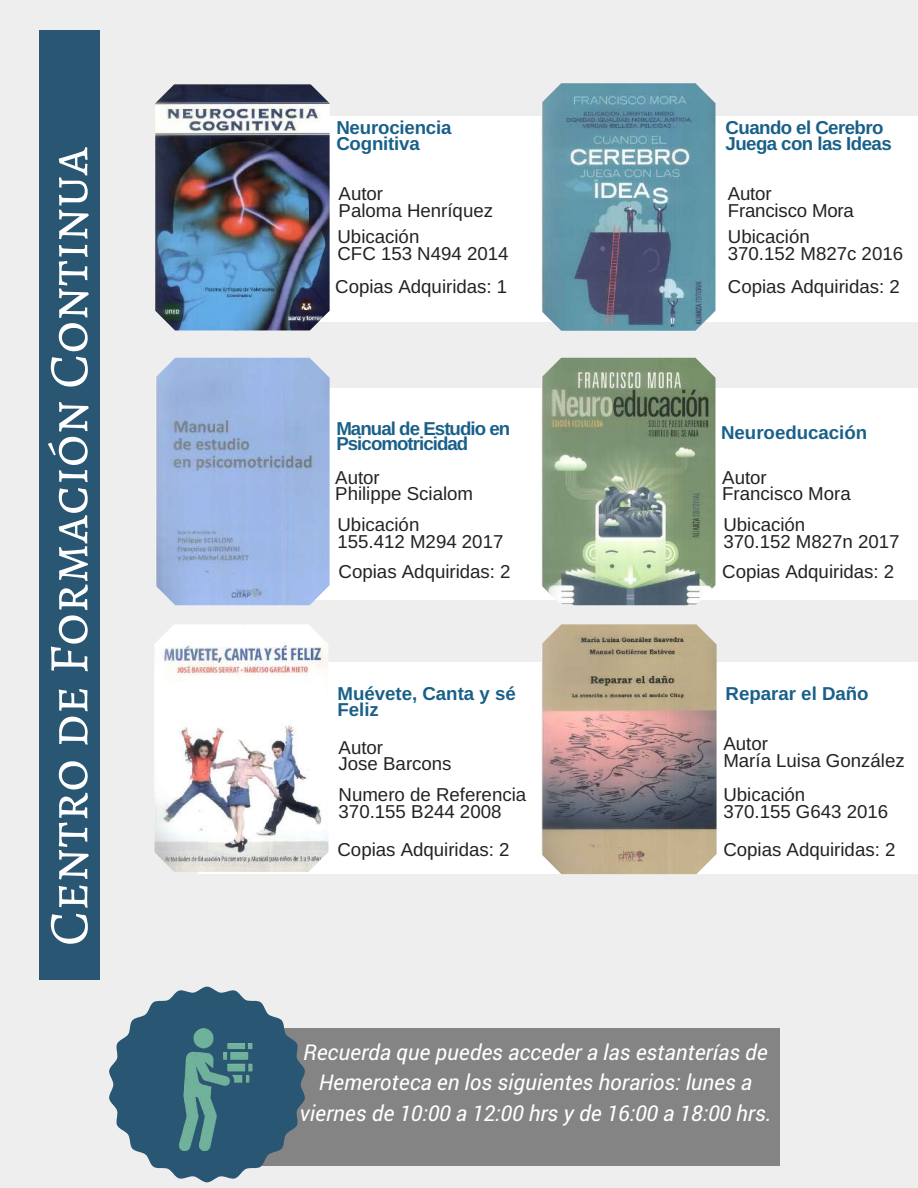
<style>
.page{position:relative;width:918px;height:1188px;background:#eee}
.page>*{position:absolute;margin:0;border:0;box-sizing:border-box;transform-origin:0 0}
.t1{font:55.95px "Alegreya SC";color:#fff}
.t2{font:italic 21.75px/30.3px "Roboto";color:#fff;text-align:center}
.t3{font:18.75px/16.8px "Arimo";color:#222}
.t4{font:700 18.75px/15.8px "Arimo";letter-spacing:-.01em;color:#196089}
.t5{font:700 18.75px/15.8px "Arimo";letter-spacing:-.05em;color:#196089}
.t6{font:700 18.75px/15.8px "Arimo";letter-spacing:-.03em;color:#196089}
</style>
<div class="page">
<div style="left:39px;top:30px;width:61px;height:950px;background:#295673"></div>
<div style="left:197px;top:388px;width:721px;height:212px;background:#fff"></div>
<img style="left:155px;top:358px;width:175px;height:247px">
<div style="left:198px;top:663px;width:720px;height:211px;background:#fff"></div>
<img style="left:154px;top:625px;width:174px;height:247px">
<img style="left:541px;top:358px;width:174px;height:247px">
<div style="left:198px;top:116px;width:720px;height:206px;background:#fff"></div>
<img style="left:155px;top:84px;width:175px;height:246px">
<img style="left:541px;top:83px;width:174px;height:248px">
<img style="left:541px;top:624px;width:176px;height:250px">
<div style="left:253px;top:1028px;width:527px;height:137px;background:#848484"></div>
<svg style="left:109px;top:987px;width:196px;height:195px"></svg>
<img style="left:154px;top:1028px;width:123px;height:123px">
<h1 class="t1" style="left:30px;top:946px;width:800px;rotate:-90deg">Centro de Formación Continua</h1>
<p class="t4" style="left:336px;top:120px;width:117px">Neurociencia<br>Cognitiva</p>
<p class="t3" style="left:339px;top:185px;width:156px">Autor<br>Paloma Henríquez</p>
<p class="t3" style="left:337px;top:228px;width:173px">Ubicación<br>CFC 153 N494 2014</p>
<p class="t6" style="left:726px;top:120px;width:168px">Cuando el Cerebro<br>Juega con las Ideas</p>
<p class="t3" style="left:728px;top:185px;width:128px">Autor<br>Francisco Mora</p>
<p class="t3" style="left:728px;top:228px;width:177px">Ubicación<br>370.152 M827c 2016</p>
<p class="t3" style="left:335px;top:279px;width:174px">Copias Adquiridas: 1</p>
<p class="t3" style="left:728px;top:279px;width:174px">Copias Adquiridas: 2</p>
<p class="t5" style="left:336px;top:420px;width:175px">Manual de Estudio en<br>Psicomotricidad</p>
<p class="t3" style="left:335px;top:469px;width:139px">Autor<br>Philippe Scialom</p>
<p class="t3" style="left:337px;top:516px;width:167px">Ubicación<br>155.412 M294 2017</p>
<p class="t4" style="left:721px;top:425px;width:148px">Neuroeducación</p>
<p class="t3" style="left:722px;top:469px;width:130px">Autor<br>Francisco Mora</p>
<p class="t3" style="left:723px;top:516px;width:178px">Ubicación<br>370.152 M827n 2017</p>
<p class="t3" style="left:339px;top:563px;width:174px">Copias Adquiridas: 2</p>
<p class="t3" style="left:722px;top:563px;width:174px">Copias Adquiridas: 2</p>
<p class="t4" style="left:337px;top:686px;width:180px">Muévete, Canta y sé<br>Feliz</p>
<p class="t3" style="left:339px;top:739px;width:115px">Autor<br>Jose Barcons</p>
<p class="t3" style="left:339px;top:786px;width:189px">Numero de Referencia<br>370.155 B244 2008</p>
<p class="t3" style="left:337px;top:841px;width:174px">Copias Adquiridas: 2</p>
<p class="t4" style="left:726px;top:686px;width:145px">Reparar el Daño</p>
<p class="t3" style="left:723px;top:735px;width:183px">Autor<br>María Luisa González</p>
<p class="t3" style="left:723px;top:786px;width:166px">Ubicación<br>370.155 G643 2016</p>
<p class="t3" style="left:723px;top:841px;width:174px">Copias Adquiridas: 2</p>
<p class="t2" style="left:300px;top:1036px;width:473px">Recuerda que puedes acceder a las estanterías de<br>Hemeroteca en los siguientes horarios: lunes a viernes de 10:00 a 12:00 hrs y de 16:00 a 18:00 hrs.</p>
</div>
